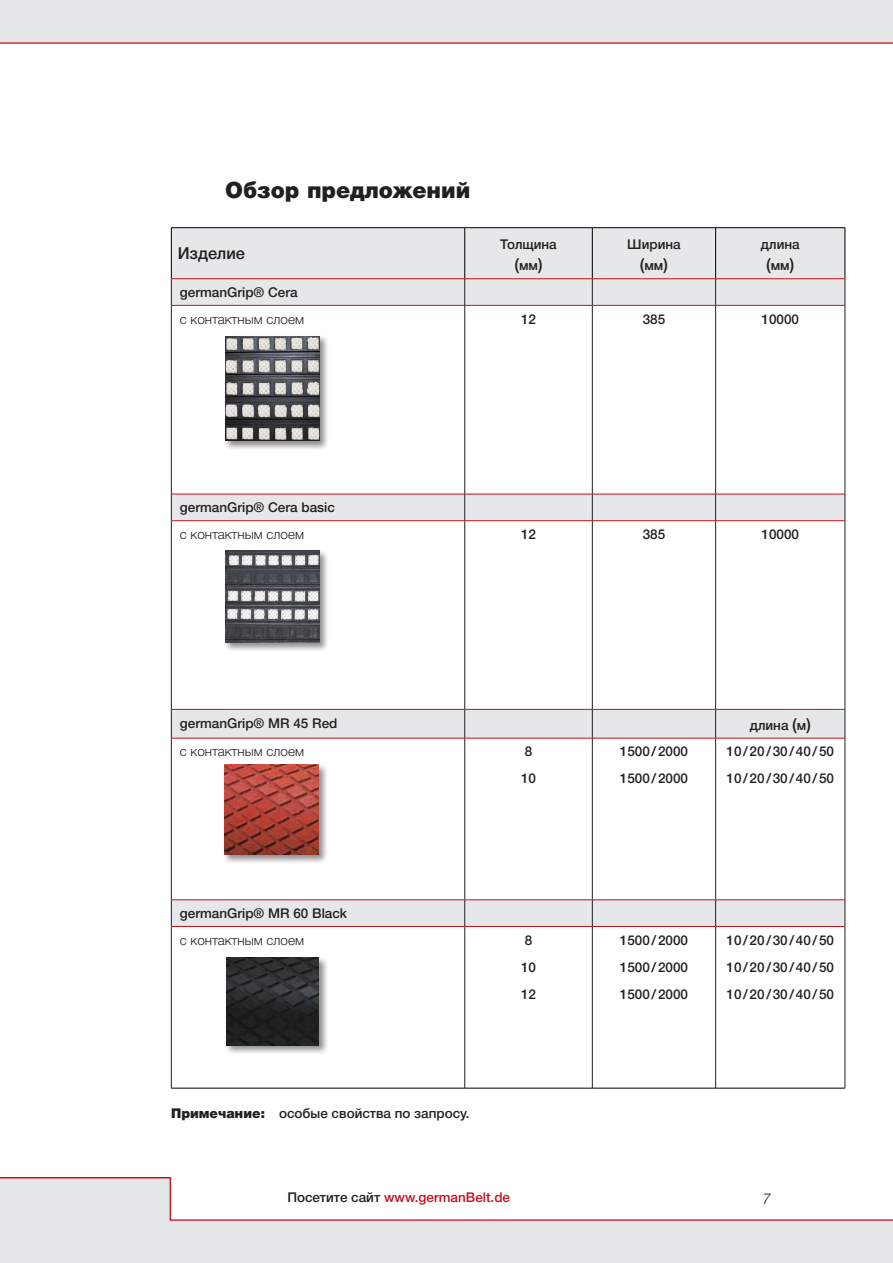
<style>
.page{position:relative;width:893px;height:1263px;background:#fff}
.page>*{position:absolute;margin:0;border:0;box-sizing:border-box;transform-origin:0 0}
.t1{font:900 22.5px "Helvetica Neue Cyr";color:#231f20}
.t2{font:500 16.5px "Helvetica Neue Cyr";color:#231f20}
.t3{font:italic 300 15px "Helvetica Neue LT Pro";color:#231f20}
.t4{font:500 13.5px "Helvetica Neue LT Pro";color:#231f20}
.t5{font:300 13.5px "Helvetica Neue Cyr";color:#231f20}
.t6{font:500 13.5px "Helvetica Neue Cyr";color:#231f20}
.t7{font:500 13.5px "Helvetica Neue Cyr";color:#c1121c}
.s1{font-size:13.5px}
.s2{font-size:16.5px}
.s3{font-weight:900}
.s4{color:#231f20}
</style>
<div class="page">
<div style="left:0;top:0;width:893px;height:44px;background:#e6e7e8"></div>
<img style="left:0;top:1177px;width:893px;height:86px">
<div style="left:172px;top:495px;width:673px;height:25px;background:#e6e7e8"></div>
<svg style="left:172px;top:306px;width:673px;height:188px"></svg>
<svg style="left:172px;top:521px;width:673px;height:567px"></svg>
<div style="left:171px;top:228px;width:675px;height:77px;background:#e6e7e8"></div>
<hr style="left:171px;top:228px;width:1px;height:51px;background:#000">
<hr style="left:464px;top:228px;width:1px;height:51px;background:#000">
<hr style="left:592px;top:228px;width:1px;height:51px;background:#000">
<hr style="left:715px;top:228px;width:1px;height:51px;background:#000">
<hr style="left:845px;top:228px;width:1px;height:51px;background:#000">
<hr style="left:171px;top:278px;width:294px;height:1px;background:#c1121c">
<hr style="left:465px;top:278px;width:127px;height:1px;background:#c1121c">
<hr style="left:592px;top:278px;width:124px;height:1px;background:#c1121c">
<hr style="left:716px;top:278px;width:129px;height:1px;background:#c1121c">
<hr style="left:171px;top:227px;width:294px;height:1px;background:#000">
<hr style="left:465px;top:227px;width:127px;height:1px;background:#000">
<hr style="left:592px;top:227px;width:124px;height:1px;background:#000">
<hr style="left:716px;top:227px;width:129px;height:1px;background:#000">
<hr style="left:172px;top:305px;width:293px;height:1px;background:#c1121c">
<hr style="left:465px;top:305px;width:127px;height:1px;background:#c1121c">
<hr style="left:592px;top:305px;width:124px;height:1px;background:#c1121c">
<hr style="left:716px;top:305px;width:129px;height:1px;background:#c1121c">
<hr style="left:171px;top:305px;width:1px;height:189px;background:#231f20">
<hr style="left:464px;top:306px;width:1px;height:188px;background:#231f20">
<hr style="left:592px;top:306px;width:1px;height:188px;background:#231f20">
<hr style="left:715px;top:306px;width:1px;height:188px;background:#231f20">
<hr style="left:845px;top:305px;width:1px;height:189px;background:#231f20">
<svg style="left:171px;top:494px;width:1px;height:27px"></svg>
<svg style="left:464px;top:495px;width:1px;height:25px"></svg>
<svg style="left:592px;top:495px;width:1px;height:25px"></svg>
<svg style="left:715px;top:495px;width:1px;height:25px"></svg>
<svg style="left:845px;top:494px;width:1px;height:27px"></svg>
<hr style="left:171px;top:521px;width:1px;height:188px;background:#231f20">
<hr style="left:464px;top:521px;width:1px;height:188px;background:#231f20">
<hr style="left:592px;top:521px;width:1px;height:188px;background:#231f20">
<hr style="left:715px;top:521px;width:1px;height:188px;background:#231f20">
<hr style="left:845px;top:521px;width:1px;height:188px;background:#231f20">
<div style="left:171px;top:709px;width:675px;height:29px;background:#e6e7e8"></div>
<hr style="left:171px;top:738px;width:1px;height:162px;background:#231f20">
<hr style="left:464px;top:738px;width:1px;height:162px;background:#231f20">
<hr style="left:592px;top:738px;width:1px;height:162px;background:#231f20">
<hr style="left:715px;top:738px;width:1px;height:162px;background:#231f20">
<hr style="left:845px;top:738px;width:1px;height:162px;background:#231f20">
<div style="left:171px;top:900px;width:675px;height:26px;background:#e6e7e8"></div>
<hr style="left:171px;top:926px;width:1px;height:162px;background:#231f20">
<hr style="left:464px;top:927px;width:1px;height:161px;background:#231f20">
<hr style="left:592px;top:927px;width:1px;height:161px;background:#231f20">
<hr style="left:715px;top:927px;width:1px;height:161px;background:#231f20">
<hr style="left:845px;top:926px;width:1px;height:162px;background:#231f20">
<hr style="left:172px;top:494px;width:293px;height:1px;background:#c1121c">
<hr style="left:465px;top:494px;width:127px;height:1px;background:#c1121c">
<hr style="left:592px;top:494px;width:124px;height:1px;background:#c1121c">
<hr style="left:716px;top:494px;width:129px;height:1px;background:#c1121c">
<hr style="left:172px;top:520px;width:293px;height:1px;background:#c1121c">
<hr style="left:465px;top:520px;width:127px;height:1px;background:#c1121c">
<hr style="left:592px;top:520px;width:124px;height:1px;background:#c1121c">
<hr style="left:716px;top:520px;width:129px;height:1px;background:#c1121c">
<hr style="left:171px;top:1088px;width:294px;height:1px;background:#000">
<hr style="left:465px;top:1088px;width:127px;height:1px;background:#000">
<hr style="left:592px;top:1088px;width:124px;height:1px;background:#000">
<hr style="left:716px;top:1088px;width:129px;height:1px;background:#000">
<hr style="left:172px;top:709px;width:293px;height:1px;background:#c1121b">
<hr style="left:465px;top:709px;width:127px;height:1px;background:#c1121b">
<hr style="left:592px;top:709px;width:124px;height:1px;background:#c1121b">
<hr style="left:716px;top:709px;width:129px;height:1px;background:#c1121b">
<hr style="left:172px;top:738px;width:293px;height:1px;background:#c1121b">
<hr style="left:465px;top:738px;width:127px;height:1px;background:#c1121b">
<hr style="left:592px;top:738px;width:124px;height:1px;background:#c1121b">
<hr style="left:716px;top:738px;width:129px;height:1px;background:#c1121b">
<hr style="left:172px;top:899px;width:293px;height:1px;background:#c1121c">
<hr style="left:465px;top:899px;width:127px;height:1px;background:#c1121c">
<hr style="left:592px;top:899px;width:124px;height:1px;background:#c1121c">
<hr style="left:716px;top:899px;width:129px;height:1px;background:#c1121c">
<hr style="left:172px;top:926px;width:293px;height:1px;background:#c1121c">
<hr style="left:465px;top:926px;width:127px;height:1px;background:#c1121c">
<hr style="left:592px;top:926px;width:124px;height:1px;background:#c1121c">
<hr style="left:716px;top:926px;width:129px;height:1px;background:#c1121c">
<div style="left:224px;top:549px;width:105px;height:103px;background:#231f20;opacity:.5"></div>
<img style="left:225px;top:551px;width:94px;height:91px">
<div style="left:224px;top:335px;width:105px;height:116px;background:#231f20;opacity:.5"></div>
<img style="left:225px;top:336px;width:94px;height:105px">
<div style="left:225px;top:956px;width:103px;height:99px;background:#231f20;opacity:.5"></div>
<img style="left:226px;top:958px;width:93px;height:87px">
<div style="left:223px;top:763px;width:105px;height:101px;background:#231f20;opacity:.5"></div>
<img style="left:224px;top:765px;width:95px;height:90px">
<p class="t1" style="left:225px;top:177px;width:247px">Обзор предложений</p>
<p class="t2" style="left:178px;top:244px;width:69px">Изделие</p>
<p class="t6" style="left:500px;top:236px;width:58px">Толщина</p>
<p class="t2" style="left:514px;top:255px;width:30px">(<span class="s1">мм</span>)</p>
<p class="t6" style="left:627px;top:236px;width:55px">Ширина</p>
<p class="t2" style="left:640px;top:255px;width:30px">(<span class="s1">мм</span>)</p>
<p class="t6" style="left:761px;top:236px;width:40px">длина</p>
<p class="t2" style="left:766px;top:255px;width:30px">(<span class="s1">мм</span>)</p>
<p class="t4" style="left:180px;top:284px;width:119px">germanGrip® Cera</p>
<p class="t5" style="left:180px;top:311px;width:126px">с контактным слоем</p>
<p class="t4" style="left:521px;top:311px;width:17px">12</p>
<p class="t4" style="left:643px;top:311px;width:24px">385</p>
<p class="t4" style="left:761px;top:311px;width:39px">10000</p>
<p class="t4" style="left:180px;top:499px;width:157px">germanGrip® Cera basic</p>
<p class="t5" style="left:180px;top:527px;width:126px">с контактным слоем</p>
<p class="t4" style="left:521px;top:526px;width:17px">12</p>
<p class="t4" style="left:643px;top:526px;width:24px">385</p>
<p class="t4" style="left:761px;top:526px;width:39px">10000</p>
<p class="t4" style="left:180px;top:715px;width:159px">germanGrip® MR 45 Red</p>
<p class="t6" style="left:750px;top:717px;width:63px">длина <span class="s2">(</span>м<span class="s2">)</span></p>
<p class="t5" style="left:180px;top:744px;width:126px">с контактным слоем</p>
<p class="t4" style="left:525px;top:743px;width:9px">8</p>
<p class="t4" style="left:521px;top:770px;width:17px">10</p>
<p class="t4" style="left:620px;top:743px;width:70px">1500/2000</p>
<p class="t4" style="left:620px;top:770px;width:70px">1500/2000</p>
<p class="t4" style="left:726px;top:743px;width:109px">10/20/30/40/50</p>
<p class="t4" style="left:726px;top:770px;width:109px">10/20/30/40/50</p>
<p class="t4" style="left:180px;top:905px;width:169px">germanGrip® MR 60 Black</p>
<p class="t5" style="left:180px;top:932px;width:126px">с контактным слоем</p>
<p class="t4" style="left:525px;top:932px;width:9px">8</p>
<p class="t4" style="left:521px;top:959px;width:17px">10</p>
<p class="t4" style="left:521px;top:986px;width:17px">12</p>
<p class="t6" style="left:171px;top:1106px;width:300px"><span class="s3">Примечание:</span> особые свойства по запросу.</p>
<p class="t4" style="left:620px;top:932px;width:70px">1500/2000</p>
<p class="t4" style="left:620px;top:959px;width:70px">1500/2000</p>
<p class="t4" style="left:620px;top:986px;width:70px">1500/2000</p>
<p class="t4" style="left:726px;top:932px;width:109px">10/20/30/40/50</p>
<p class="t4" style="left:726px;top:959px;width:109px">10/20/30/40/50</p>
<p class="t4" style="left:726px;top:986px;width:109px">10/20/30/40/50</p>
<p class="t7" style="left:287px;top:1190px;width:224px"><span class="s4">Посетите сайт</span> www.germanBelt.de</p>
<p class="t3" style="left:762px;top:1189px;width:10px">7</p>
</div>
